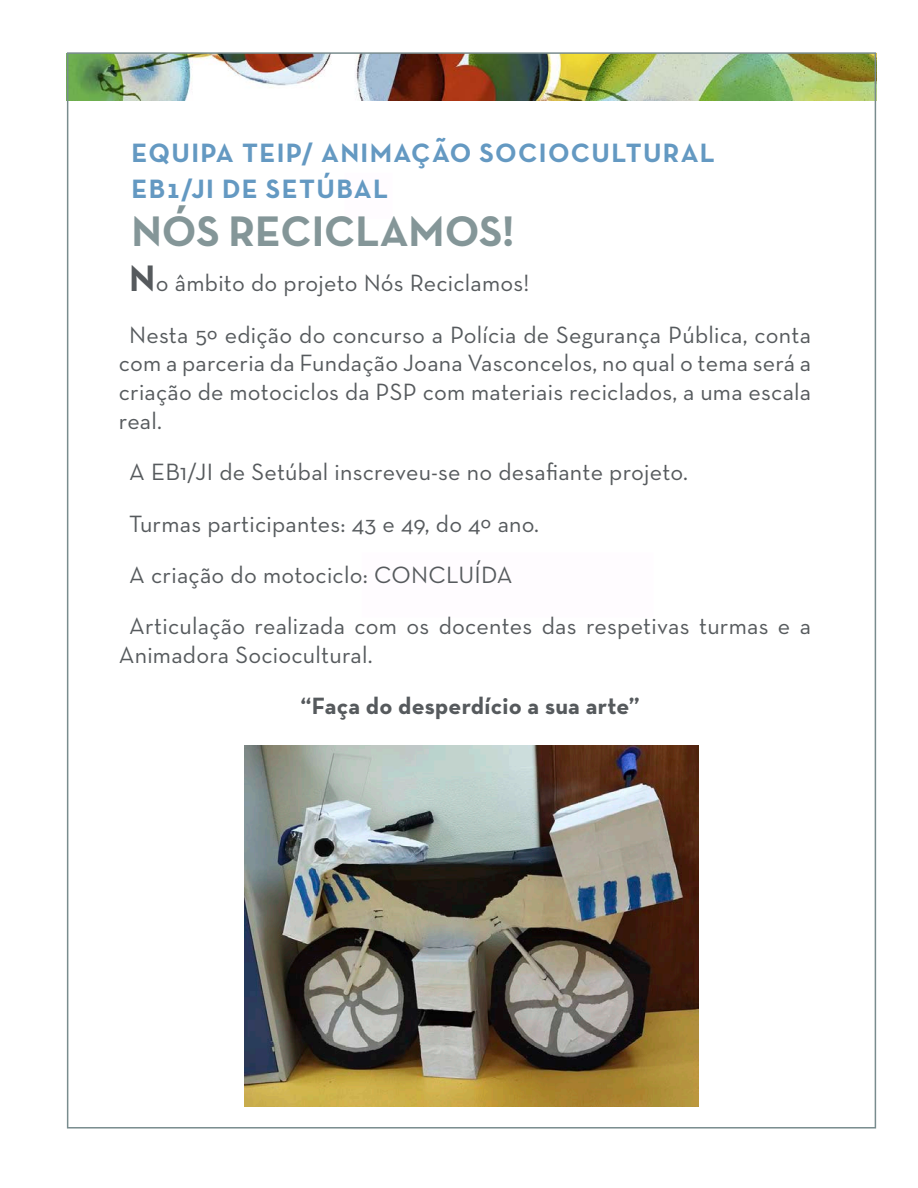
<style>
.page{position:relative;width:918px;height:1188px;background:#fff}
.page>*{position:absolute;margin:0;border:0;box-sizing:border-box;transform-origin:0 0}
.t1{font:700 43.5px "Neutra Text TF";color:#849698}
.t2{font:700 27px "Neutra Text TF";letter-spacing:.05em;color:#6499c2}
.t3{font:24px/28.8px "Neutra Text";letter-spacing:.01em;color:#565a5d;text-align:justify}
.t4{font:700 24px "Neutra Text";letter-spacing:.01em;color:#565a5d}
.s1{font-weight:700;font-size:37.5px}
</style>
<div class="page">
<img style="left:70px;top:55px;width:803px;height:45px">
<img style="left:244px;top:745px;width:455px;height:362px">
<p class="t2" style="left:131px;top:136px;width:585px">EQUIPA TEIP/ ANIMAÇÃO SOCIOCULTURAL</p>
<p class="t2" style="left:131px;top:172px;width:258px">EB1/JI DE SETÚBAL</p>
<p class="t1" style="left:131px;top:204px;width:385px">NÓS RECICLAMOS!</p>
<p class="t3" style="left:129px;top:268px;width:402px"><span class="s1">N</span>o âmbito do projeto Nós Reciclamos!</p>
<p class="t3" style="left:119px;top:320px;width:694px;text-indent:10px">Nesta 5º edição do concurso a Polícia de Segurança Pública, conta com a parceria da Fundação Joana Vasconcelos, no qual o tema será a criação de motociclos da PSP com materiais reciclados, a uma escala real.</p>
<p class="t3" style="left:129px;top:457px;width:560px">A EB1/JI de Setúbal inscreveu-se no desafiante projeto.</p>
<p class="t3" style="left:129px;top:509px;width:411px">Turmas participantes: 43 e 49, do 4º ano.</p>
<p class="t3" style="left:129px;top:560px;width:385px">A criação do motociclo: CONCLUÍDA</p>
<p class="t3" style="left:119px;top:611px;width:694px;text-indent:10px">Articulação realizada com os docentes das respetivas turmas e a<br>Animadora Sociocultural.</p>
<p class="t4" style="left:301px;top:691px;width:341px">“Faça do desperdício a sua arte”</p>
</div>
